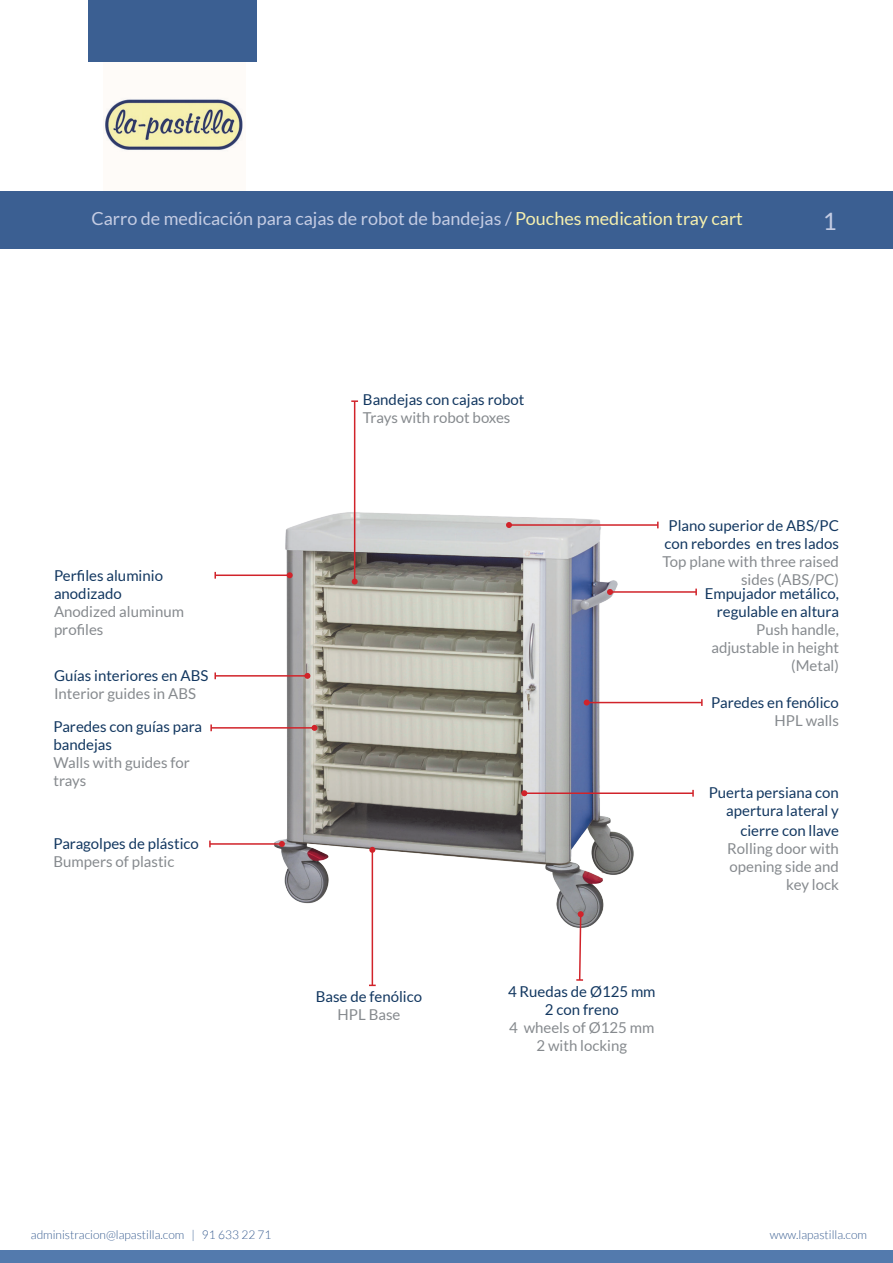
<style>
.page{position:relative;width:893px;height:1263px;background:#fff}
.page>*{position:absolute;margin:0;border:0;box-sizing:border-box;transform-origin:0 0}
.t1{font:24px "Lato";color:#c4cce3}
.t2{font:18px "Lato";color:#c4cce3}
.t3{font:15px/18px "Lato";color:#123760}
.t4{font:15px/18px "Lato";color:#868a8e;text-align:right}
.t5{font:300 12px "Lato";color:#3b5f92}
.s1{color:#f6f0af}
</style>
<div class="page">
<img style="left:103px;top:61px;width:142px;height:90px">
<div style="left:0;top:191px;width:893px;height:58px;background:#3b5f92"></div>
<div style="left:88px;top:0;width:169px;height:61px;background:#3b5f92"></div>
<div style="left:0;top:1250px;width:893px;height:13px;background:#537aad"></div>
<img style="left:274px;top:479px;width:388px;height:450px">
<svg style="left:576px;top:911px;width:8px;height:70px"></svg>
<hr style="left:372px;top:850px;width:1px;height:135px;background:#d1232a">
<svg style="left:369px;top:847px;width:6px;height:6px"></svg>
<svg style="left:369px;top:984px;width:7px;height:2px"></svg>
<hr style="left:210px;top:843px;width:72px;height:2px;background:#d1232a">
<svg style="left:209px;top:840px;width:2px;height:7px"></svg>
<svg style="left:279px;top:841px;width:6px;height:6px"></svg>
<hr style="left:215px;top:574px;width:75px;height:2px;background:#d1232a">
<svg style="left:214px;top:572px;width:2px;height:7px"></svg>
<svg style="left:287px;top:572px;width:6px;height:6px"></svg>
<hr style="left:587px;top:702px;width:115px;height:1px;background:#d1232a">
<svg style="left:584px;top:699px;width:6px;height:6px"></svg>
<svg style="left:701px;top:699px;width:2px;height:7px"></svg>
<hr style="left:509px;top:524px;width:149px;height:2px;background:#d1232a">
<svg style="left:506px;top:522px;width:6px;height:6px"></svg>
<hr style="left:215px;top:675px;width:92px;height:2px;background:#d1232a">
<svg style="left:214px;top:672px;width:2px;height:7px"></svg>
<svg style="left:304px;top:673px;width:6px;height:6px"></svg>
<hr style="left:610px;top:591px;width:86px;height:2px;background:#d1232a">
<svg style="left:607px;top:589px;width:6px;height:6px"></svg>
<svg style="left:695px;top:589px;width:2px;height:6px"></svg>
<hr style="left:524px;top:792px;width:169px;height:2px;background:#d1232a">
<svg style="left:521px;top:790px;width:6px;height:6px"></svg>
<svg style="left:692px;top:790px;width:2px;height:7px"></svg>
<hr style="left:211px;top:727px;width:103px;height:2px;background:#d1232a">
<svg style="left:210px;top:724px;width:2px;height:7px"></svg>
<svg style="left:311px;top:725px;width:6px;height:6px"></svg>
<hr style="left:354px;top:401px;width:1px;height:181px;background:#d1232a">
<svg style="left:351px;top:400px;width:7px;height:2px"></svg>
<svg style="left:352px;top:579px;width:6px;height:6px"></svg>
<p class="t2" style="left:91px;top:208px;width:653px">Carro de medicación para cajas de robot de bandejas / <span class="s1">Pouches medication tray cart</span></p>
<h1 class="t1" style="left:823px;top:208px;width:15px">1</h1>
<p class="t3" style="left:54px;top:566px;width:110px">Perfiles aluminio anodizado</p>
<p class="t4" style="left:54px;top:602px;width:132px;text-align:left">Anodized aluminum profiles</p>
<p class="t3" style="left:54px;top:667px;width:156px">Guías interiores en ABS</p>
<p class="t4" style="left:54px;top:685px;width:143px">Interior guides in ABS</p>
<p class="t3" style="left:54px;top:718px;width:150px">Paredes con guías para bandejas</p>
<p class="t4" style="left:54px;top:754px;width:138px;text-align:left">Walls with guides for trays</p>
<p class="t3" style="left:54px;top:835px;width:147px">Paragolpes de plástico</p>
<p class="t4" style="left:54px;top:853px;width:122px">Bumpers of plastic</p>
<p class="t3" style="left:363px;top:391px;width:163px">Bandejas con cajas robot</p>
<p class="t4" style="left:363px;top:409px;width:149px">Trays with robot boxes</p>
<p class="t3" style="left:316px;top:988px;width:108px">Base de fenólico</p>
<p class="t4" style="left:338px;top:1006px;width:64px">HPL Base</p>
<p class="t3" style="left:664px;top:517px;width:176px">Plano superior de ABS/PC con rebordes en tres lados</p>
<p class="t4" style="left:663px;top:553px;width:178px">Top plane with three raised sides (ABS/PC)</p>
<p class="t3" style="left:705px;top:585px;width:136px;text-align:right">Empujador metálico, regulable en altura</p>
<p class="t4" style="left:711px;top:621px;width:129px">Push handle, adjustable in height (Metal)</p>
<p class="t3" style="left:711px;top:693px;width:129px">Paredes en fenólico</p>
<p class="t4" style="left:775px;top:711px;width:66px">HPL walls</p>
<p class="t3" style="left:709px;top:784px;width:132px;text-align:right">Puerta persiana con apertura lateral y</p>
<p class="t3" style="left:740px;top:821px;width:100px">cierre con llave</p>
<p class="t4" style="left:727px;top:839px;width:113px">Rolling door with opening side and key lock</p>
<p class="t3" style="left:508px;top:982px;width:149px;text-align:center">4 Ruedas de Ø125 mm<br>2 con freno</p>
<p class="t4" style="left:509px;top:1018px;width:147px;text-align:center">4 wheels of Ø125 mm<br>2 with locking</p>
<p class="t5" style="left:31px;top:1228px;width:242px">administracion@lapastilla.com | 91 633 22 71</p>
<p class="t5" style="left:770px;top:1228px;width:99px">www.lapastilla.com</p>
</div>
